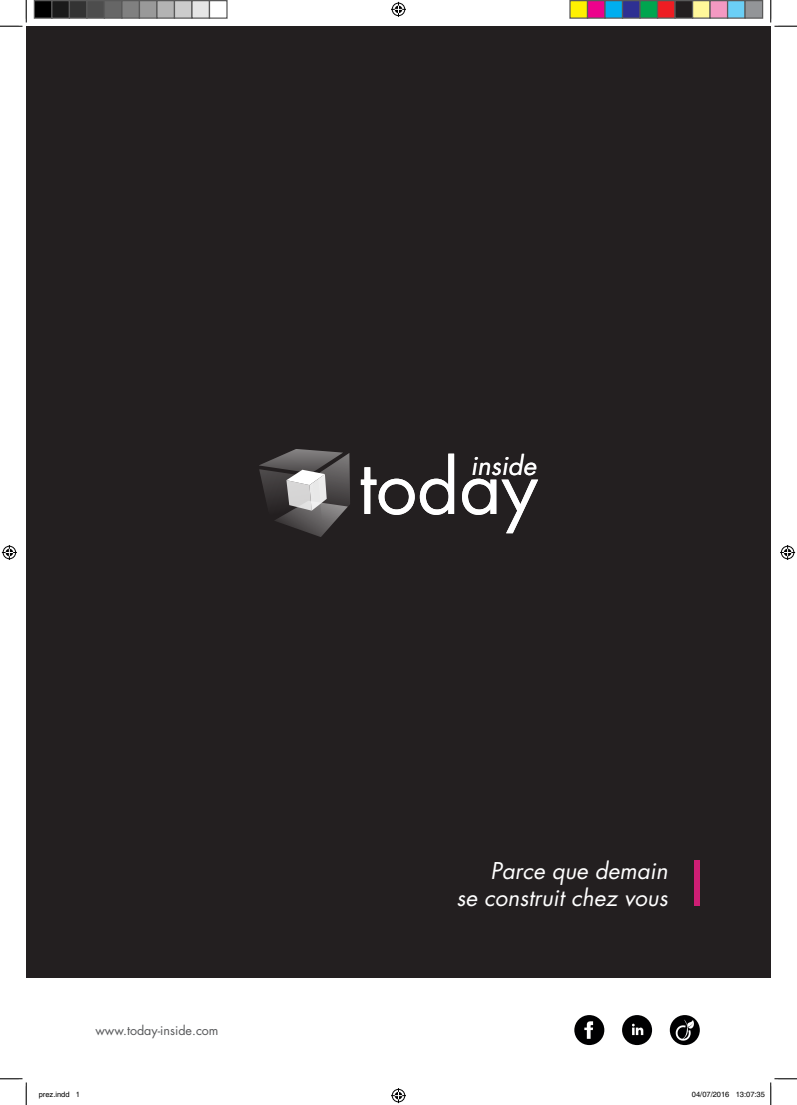
<style>
.page{position:relative;width:797px;height:1105px;background:#fff}
.page>*{position:absolute;margin:0;border:0;box-sizing:border-box;transform-origin:0 0}
.t1{font:73.12px "Futura Std";color:#fff}
.t2{font:italic 25.75px "Futura Std";color:#fff}
.t3{font:italic 22.5px/27px "Futura Std";color:#fff;text-align:right}
.t4{font:12.5px "Futura Std";color:#57585a}
.t5{font:7.5px "Helvetica";color:#000}
</style>
<div class="page">
<div style="left:26px;top:26px;width:744px;height:952px;background:#231f20"></div>
<svg style="left:259px;top:449px;width:91px;height:88px"></svg>
<svg style="left:574px;top:1015px;width:30px;height:30px"></svg>
<svg style="left:622px;top:1015px;width:30px;height:30px"></svg>
<svg style="left:669px;top:1015px;width:30px;height:30px"></svg>
<div style="left:694px;top:860px;width:5px;height:45px;background:#cd1e74"></div>
<svg style="left:0;top:0;width:27px;height:27px"></svg>
<svg style="left:0;top:1078px;width:27px;height:27px"></svg>
<svg style="left:770px;top:0;width:27px;height:27px"></svg>
<svg style="left:391px;top:2px;width:15px;height:15px"></svg>
<svg style="left:391px;top:1088px;width:15px;height:15px"></svg>
<svg style="left:2px;top:545px;width:15px;height:15px"></svg>
<svg style="left:780px;top:545px;width:15px;height:15px"></svg>
<div style="left:34px;top:1px;width:18px;height:17px;background:#000"></div>
<div style="left:34px;top:0;width:18px;height:19px;border:1px solid #595959"></div>
<div style="left:52px;top:1px;width:17px;height:17px;background:#1a1a1a"></div>
<div style="left:51px;top:0;width:19px;height:19px;border:1px solid #595959"></div>
<div style="left:69px;top:1px;width:18px;height:17px;background:#333"></div>
<div style="left:69px;top:0;width:19px;height:19px;border:1px solid #595959"></div>
<div style="left:87px;top:1px;width:17px;height:17px;background:#4d4d4d"></div>
<div style="left:86px;top:0;width:19px;height:19px;border:1px solid #595959"></div>
<div style="left:104px;top:1px;width:18px;height:17px;background:#666"></div>
<div style="left:104px;top:0;width:18px;height:19px;border:1px solid #595959"></div>
<div style="left:122px;top:1px;width:17px;height:17px;background:#808080"></div>
<div style="left:121px;top:0;width:19px;height:19px;border:1px solid #595959"></div>
<div style="left:139px;top:1px;width:18px;height:17px;background:#999"></div>
<div style="left:139px;top:0;width:19px;height:19px;border:1px solid #595959"></div>
<div style="left:157px;top:1px;width:17px;height:17px;background:#b3b3b3"></div>
<div style="left:156px;top:0;width:19px;height:19px;border:1px solid #595959"></div>
<div style="left:174px;top:1px;width:18px;height:17px;background:#ccc"></div>
<div style="left:174px;top:0;width:18px;height:19px;border:1px solid #595959"></div>
<div style="left:192px;top:1px;width:17px;height:17px;background:#e6e6e6"></div>
<div style="left:191px;top:0;width:19px;height:19px;border:1px solid #595959"></div>
<div style="left:209px;top:0;width:19px;height:19px;border:1px solid #595959"></div>
<div style="left:570px;top:1px;width:17px;height:17px;background:#fff101"></div>
<div style="left:569px;top:0;width:19px;height:19px;border:1px solid #595959"></div>
<div style="left:587px;top:1px;width:18px;height:17px;background:#ed028c"></div>
<div style="left:587px;top:0;width:18px;height:19px;border:1px solid #595959"></div>
<div style="left:605px;top:1px;width:17px;height:17px;background:#00aeef"></div>
<div style="left:604px;top:0;width:19px;height:19px;border:1px solid #595959"></div>
<div style="left:622px;top:1px;width:18px;height:17px;background:#2e3092"></div>
<div style="left:622px;top:0;width:18px;height:19px;border:1px solid #595959"></div>
<div style="left:640px;top:1px;width:17px;height:17px;background:#00a54f"></div>
<div style="left:639px;top:0;width:19px;height:19px;border:1px solid #595959"></div>
<div style="left:657px;top:1px;width:18px;height:17px;background:#ee1d23"></div>
<div style="left:657px;top:0;width:18px;height:19px;border:1px solid #595959"></div>
<div style="left:675px;top:1px;width:17px;height:17px;background:#231f20"></div>
<div style="left:674px;top:0;width:19px;height:19px;border:1px solid #595959"></div>
<div style="left:692px;top:1px;width:18px;height:17px;background:#fff79a"></div>
<div style="left:692px;top:0;width:18px;height:19px;border:1px solid #595959"></div>
<div style="left:710px;top:1px;width:17px;height:17px;background:#f499c2"></div>
<div style="left:709px;top:0;width:19px;height:19px;border:1px solid #595959"></div>
<div style="left:727px;top:1px;width:18px;height:17px;background:#6bcff6"></div>
<div style="left:727px;top:0;width:18px;height:19px;border:1px solid #595959"></div>
<div style="left:745px;top:1px;width:17px;height:17px;background:#939598"></div>
<div style="left:744px;top:0;width:19px;height:19px;border:1px solid #595959"></div>
<svg style="left:770px;top:1078px;width:27px;height:27px"></svg>
<h1 class="t1" style="left:358px;top:440px;width:181px">today</h1>
<p class="t2" style="left:470px;top:449px;width:67px">inside</p>
<p class="t4" style="left:95px;top:1023px;width:125px">www.today-inside.com</p>
<p class="t3" style="left:456px;top:857px;width:212px">Parce que demain<br>se construit chez vous</p>
<p class="t5" style="left:39px;top:1090px;width:43px">prez.indd 1</p>
<p class="t5" style="left:692px;top:1090px;width:74px">04/07/2016 13:07:35</p>
</div>
